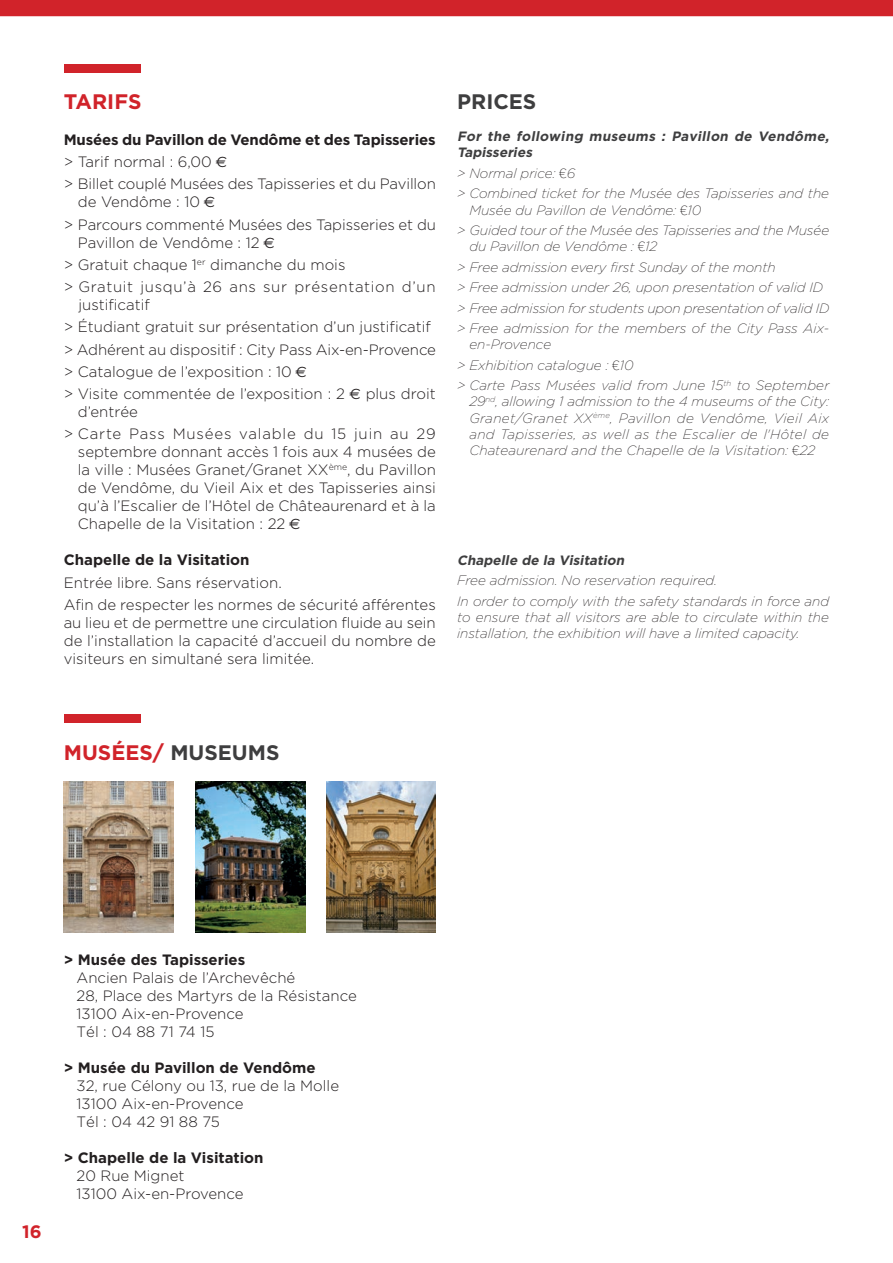
<style>
.page{position:relative;width:893px;height:1263px;background:#fff}
.page>*{position:absolute;margin:0;border:0;box-sizing:border-box;transform-origin:0 0}
.t1{font:700 21px "Gotham";color:#d1232a}
.t2{font:700 21px "Gotham";color:#3e3e3f}
.t3{font:700 18px "Gotham";color:#d1232a}
.t4{font:300 15px/18px "Gotham";color:#231f20}
.t5{font:700 15px "Gotham";color:#231f20}
.t6{font:300 15px/22.2px "Gotham";letter-spacing:.055em;color:#231f20}
.t7{font:italic 200 13.5px/20.4px "Gotham";color:#231f20}
.t8{font:italic 700 13.5px/16.2px "Gotham";color:#3e3e3f}
.s1{font-weight:700}
.s2{font-family:"Euro Sans";font-weight:400}
.s3{font-family:"Helvetica Neue";font-weight:100;font-style:normal}
.s4{color:#3e3e3f}
</style>
<div class="page">
<div style="left:0;top:0;width:893px;height:16px;background:#d1232a"></div>
<div style="left:64px;top:64px;width:76px;height:8px;background:#d1232a"></div>
<div style="left:64px;top:715px;width:76px;height:8px;background:#d1232a"></div>
<img style="left:64px;top:781px;width:109px;height:152px">
<img style="left:195px;top:781px;width:110px;height:152px">
<img style="left:326px;top:781px;width:110px;height:152px">
<h1 class="t1" style="left:64px;top:89px;width:79px">TARIFS</h1>
<p class="t4" style="left:64px;top:128px;width:374px;line-height:22.2px"><span class="s1">Musées du Pavillon de Vendôme et des Tapisseries </span>&gt; Tarif normal : 6,00 <span class="s2">€<br></span>&gt; Billet couplé Musées des Tapisseries et du Pavillon</p>
<p class="t4" style="left:64px;top:191px;width:374px;line-height:22.2px;text-indent:14px">de Vendôme : 10 <span class="s2">€<br></span>&gt; Parcours commenté Musées des Tapisseries et du</p>
<p class="t4" style="left:64px;top:231px;width:373px;line-height:22.2px;text-indent:14px">Pavillon de Vendôme : 12 <span class="s2">€<br></span>&gt; Gratuit chaque 1<sup>er</sup> dimanche du mois<br>&gt; Gratuit jusqu’à 26 ans sur présentation d’un</p>
<p class="t4" style="left:64px;top:294px;width:374px;line-height:22.2px;text-indent:15px">justificatif<br>&gt; Étudiant gratuit sur présentation d’un justificatif &gt; Adhérent au dispositif : City Pass Aix-en-Provence &gt; Catalogue de l’exposition : 10 <span class="s2">€<br></span>&gt; Visite commentée de l’exposition : 2 <span class="s2">€</span> plus droit</p>
<p class="t6" style="left:64px;top:401px;width:374px;text-indent:14px">d’entrée<br>&gt; Carte Pass Musées valable du 15 juin au 29</p>
<p class="t4" style="left:78px;top:443px;width:360px;text-align:justify">septembre donnant accès 1 fois aux 4 musées de la ville : Musées Granet/Granet XX<sup>ème</sup>, du Pavillon de Vendôme, du Vieil Aix et des Tapisseries ainsi qu’à l’Escalier de l’Hôtel de Châteaurenard et à la Chapelle de la Visitation : 22 <span class="s2">€</span></p>
<p class="t5" style="left:64px;top:551px;width:187px">Chapelle de la Visitation</p>
<p class="t4" style="left:64px;top:571px;width:374px;line-height:22.2px">Entrée libre. Sans réservation.<br>Afin de respecter les normes de sécurité afférentes</p>
<p class="t4" style="left:64px;top:613px;width:374px;text-align:justify">au lieu et de permettre une circulation fluide au sein de l’installation la capacité d’accueil du nombre de visiteurs en simultané sera limitée.</p>
<h1 class="t2" style="left:457px;top:89px;width:81px">PRICES</h1>
<p class="t8" style="left:457px;top:128px;width:376px">For the following museums : Pavillon de Vendôme,<br>Tapisseries</p>
<p class="t7" style="left:457px;top:163px;width:374px">&gt; Normal price: <span class="s3">€</span>6<br>&gt; Combined ticket for the Musée des Tapisseries and the</p>
<p class="t7" style="left:457px;top:200px;width:374px;text-indent:12px">Musée du Pavillon de Vendôme: <span class="s3">€</span>10<br>&gt; Guided tour of the Musée des Tapisseries and the Musée</p>
<p class="t7" style="left:457px;top:236px;width:374px;text-indent:12px">du Pavillon de Vendôme : <span class="s3">€</span>12<br>&gt; Free admission every first Sunday of the month<br>&gt; Free admission under 26, upon presentation of valid ID &gt; Free admission for students upon presentation of valid ID &gt; Free admission for the members of the City Pass Aix-</p>
<p class="t7" style="left:457px;top:334px;width:374px;text-indent:12px">en-Provence<br>&gt; Exhibition catalogue : <span class="s3">€</span>10<br>&gt; Carte Pass Musées valid from June 15<sup>th</sup> to September</p>
<p class="t7" style="left:469px;top:393px;width:361px;line-height:16.2px;text-align:justify">29<sup>nd</sup>, allowing 1 admission to the 4 museums of the City:<br>Granet/Granet XX<sup>ème</sup>, Pavillon de Vendôme, Vieil Aix and Tapisseries, as well as the Escalier de l'Hôtel de Chateaurenard and the Chapelle de la Visitation: <span class="s3">€</span>22</p>
<p class="t8" style="left:457px;top:552px;width:171px">Chapelle de la Visitation</p>
<p class="t7" style="left:457px;top:570px;width:373px">Free admission. No reservation required.<br>In order to comply with the safety standards in force and</p>
<p class="t7" style="left:457px;top:609px;width:373px;line-height:16.2px">to ensure that all visitors are able to circulate within the installation, the exhibition will have a limited capacity.</p>
<h1 class="t1" style="left:64px;top:740px;width:217px">MUSÉES/ <span class="s4">MUSEUMS</span></h1>
<p class="t3" style="left:22px;top:1221px;width:21px">16</p>
<p class="t5" style="left:64px;top:951px;width:183px">&gt; Musée des Tapisseries</p>
<p class="t4" style="left:77px;top:969px;width:282px">Ancien Palais de l’Archevêché<br>28, Place des Martyrs de la Résistance<br>13100 Aix-en-Provence<br>Tél : 04 88 71 74 15</p>
<p class="t5" style="left:64px;top:1059px;width:253px">&gt; Musée du Pavillon de Vendôme</p>
<p class="t4" style="left:77px;top:1077px;width:264px">32, rue Célony ou 13, rue de la Molle<br>13100 Aix-en-Provence<br>Tél : 04 42 91 88 75</p>
<p class="t5" style="left:64px;top:1149px;width:201px">&gt; Chapelle de la Visitation</p>
<p class="t4" style="left:77px;top:1167px;width:169px">20 Rue Mignet<br>13100 Aix-en-Provence</p>
</div>
